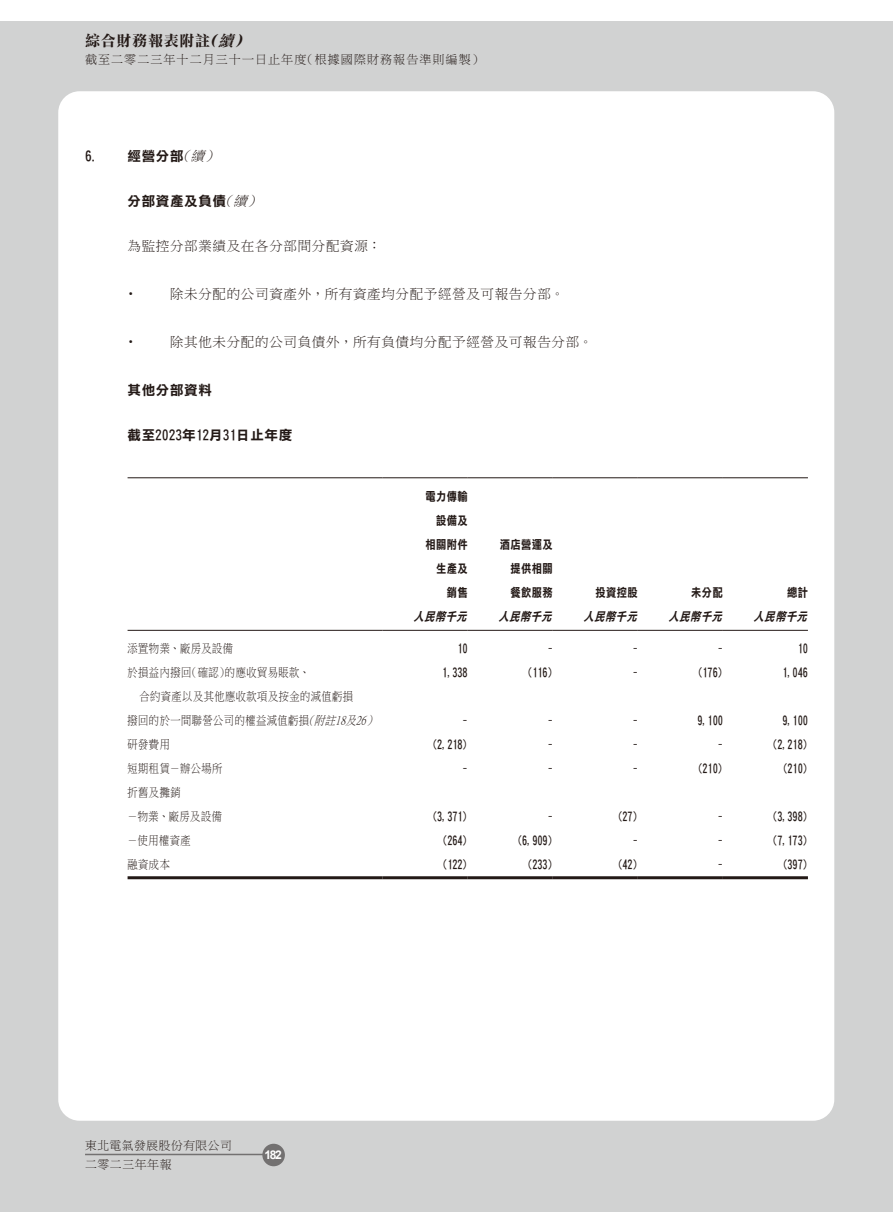
<style>
.page{position:relative;width:893px;height:1212px;background:#fff}
.page>*{position:absolute;margin:0;border:0;box-sizing:border-box;transform-origin:0 0}
.t1{font:15px "DF Li Song Bd WIN BF";letter-spacing:.05em;color:#231916}
._00_txt{font:13.5px "Ming Li U";letter-spacing:.05em;color:#231916}
._02_H2{font:13.5px "DF Li Hei Bd WIN BF";letter-spacing:.05em;color:#231916}
._00_txt-2{font:13.5px "DF Li Hei Bd WIN BF";color:#231916}
._01_H1{font:13.5px "DF Li Hei Bd WIN BF";color:#231916}
._50_Table_txt{font:12px "DF Li Hei Bd WIN BF";color:#231916;scale:.85 1}
._50_Table_txt-2{font:12px/24px "Ming Li U";letter-spacing:.05em;color:#231916;scale:.85 1}
._50_Table_txt-3{font:12px "Ming Li U";letter-spacing:.09em;color:#231916}
._50_Table_txt-4{font:italic 12px "DF Li Hei Bd WIN BF";color:#231916;scale:.85 1}
.t2{font:700 12px "Arial";color:#fff}
.t3{font:11.85px "Ming Li U";letter-spacing:.05em;color:#231916}
.t4{font:11.7px "Ming Li U";letter-spacing:.05em;color:#231916}
.s1{font-style:italic}
.s2{font-family:"Ming Li U";font-style:italic}
</style>
<div class="page">
<div style="left:0;top:21px;width:892px;height:1191px;background:#d1d2d2"></div>
<div style="left:58px;top:91px;width:776px;height:1030px;background:#fff;border-radius:21px"></div>
<hr style="left:85px;top:1154px;width:180px;height:1px;background:#737171">
<div style="left:262px;top:1144px;width:23px;height:22px;background:#737171;border-radius:50%"></div>
<hr style="left:128px;top:477px;width:255px;height:1px;background:#231916">
<hr style="left:383px;top:477px;width:85px;height:1px;background:#231916">
<hr style="left:468px;top:477px;width:85px;height:1px;background:#231916">
<hr style="left:553px;top:477px;width:85px;height:1px;background:#231916">
<hr style="left:638px;top:477px;width:85px;height:1px;background:#231916">
<hr style="left:723px;top:477px;width:85px;height:1px;background:#231916">
<hr style="left:128px;top:630px;width:255px;height:1px;background:#231916">
<hr style="left:383px;top:630px;width:85px;height:1px;background:#231916">
<hr style="left:468px;top:630px;width:85px;height:1px;background:#231916">
<hr style="left:553px;top:630px;width:85px;height:1px;background:#231916">
<hr style="left:638px;top:630px;width:85px;height:1px;background:#231916">
<hr style="left:723px;top:630px;width:85px;height:1px;background:#231916">
<hr style="left:128px;top:876px;width:255px;height:3px;background:#231916">
<hr style="left:383px;top:876px;width:85px;height:3px;background:#231916">
<hr style="left:468px;top:876px;width:85px;height:3px;background:#231916">
<hr style="left:553px;top:876px;width:85px;height:3px;background:#231916">
<hr style="left:638px;top:876px;width:85px;height:3px;background:#231916">
<hr style="left:723px;top:876px;width:85px;height:3px;background:#231916">
<p class="t1" style="left:85px;top:33px;width:169px">綜合財務報表附註<span class="s1">（續）</span></p>
<p class="_50_Table_txt-3" style="left:85px;top:54px;width:400px">截至二零二三年十二月三十一日止年度（根據國際財務報告準則編製）</p>
<p class="_01_H1" style="left:85px;top:149px;width:138px">6. 經營分部<span class="s2">（續）</span></p>
<p class="_02_H2" style="left:128px;top:194px;width:138px">分部資產及負債<span class="s2">（續）</span></p>
<p class="_00_txt" style="left:128px;top:239px;width:255px">為監控分部業績及在各分部間分配資源：</p>
<p class="_00_txt" style="left:124px;top:287px;width:442px">• 除未分配的公司資產外，所有資產均分配予經營及可報告分部。</p>
<p class="_00_txt" style="left:124px;top:335px;width:470px">• 除其他未分配的公司負債外，所有負債均分配予經營及可報告分部。</p>
<p class="_02_H2" style="left:128px;top:383px;width:86px">其他分部資料</p>
<p class="_00_txt-2" style="left:128px;top:428px;width:166px">截至2023年12月31日止年度</p>
<p class="_50_Table_txt" style="left:425px;top:490px;width:51px">電力傳輸</p>
<p class="_50_Table_txt" style="left:436px;top:514px;width:39px">設備及</p>
<p class="_50_Table_txt" style="left:425px;top:538px;width:51px">相關附件</p>
<p class="_50_Table_txt" style="left:436px;top:562px;width:39px">生產及</p>
<p class="_50_Table_txt" style="left:447px;top:586px;width:26px">銷售</p>
<p class="_50_Table_txt" style="left:500px;top:538px;width:64px">酒店營運及</p>
<p class="_50_Table_txt" style="left:510px;top:562px;width:51px">提供相關</p>
<p class="_50_Table_txt" style="left:510px;top:586px;width:51px">餐飲服務</p>
<p class="_50_Table_txt" style="left:595px;top:586px;width:51px">投資控股</p>
<p class="_50_Table_txt" style="left:691px;top:586px;width:39px">未分配</p>
<p class="_50_Table_txt" style="left:787px;top:586px;width:26px">總計</p>
<p class="_50_Table_txt-4" style="left:414px;top:610px;width:68px">人民幣千元</p>
<p class="_50_Table_txt-4" style="left:499px;top:610px;width:68px">人民幣千元</p>
<p class="_50_Table_txt-4" style="left:584px;top:610px;width:68px">人民幣千元</p>
<p class="_50_Table_txt-4" style="left:669px;top:610px;width:68px">人民幣千元</p>
<p class="_50_Table_txt-4" style="left:754px;top:610px;width:68px">人民幣千元</p>
<p class="_50_Table_txt-2" style="left:128px;top:637px;width:126px">添置物業、廠房及設備</p>
<p class="_50_Table_txt" style="left:458px;top:643px;width:14px">10</p>
<p class="_50_Table_txt" style="left:548px;top:643px;width:7px">-</p>
<p class="_50_Table_txt" style="left:633px;top:643px;width:7px">-</p>
<p class="_50_Table_txt" style="left:718px;top:643px;width:8px">-</p>
<p class="_50_Table_txt" style="left:798px;top:643px;width:13px">10</p>
<p class="_50_Table_txt-2" style="left:139px;top:661px;width:253px;text-indent:-12px">於損益內撥回（確認）的應收貿易賬款、<br>合約資產以及其他應收款項及按金的減值虧損</p>
<p class="_50_Table_txt" style="left:442px;top:667px;width:31px">1,338</p>
<p class="_50_Table_txt" style="left:527px;top:667px;width:31px">(116)</p>
<p class="_50_Table_txt" style="left:633px;top:667px;width:7px">-</p>
<p class="_50_Table_txt" style="left:697px;top:667px;width:31px">(176)</p>
<p class="_50_Table_txt" style="left:782px;top:667px;width:31px">1,046</p>
<p class="_50_Table_txt-2" style="left:128px;top:709px;width:298px">撥回的於一間聯營公司的權益減值虧損<span class="s1">（附註18及26）</span></p>
<p class="_50_Table_txt" style="left:463px;top:715px;width:7px">-</p>
<p class="_50_Table_txt" style="left:548px;top:715px;width:7px">-</p>
<p class="_50_Table_txt" style="left:633px;top:715px;width:7px">-</p>
<p class="_50_Table_txt" style="left:697px;top:715px;width:31px">9,100</p>
<p class="_50_Table_txt" style="left:782px;top:715px;width:31px">9,100</p>
<p class="_50_Table_txt-2" style="left:128px;top:733px;width:51px">研發費用</p>
<p class="_50_Table_txt" style="left:432px;top:739px;width:43px">(2,218)</p>
<p class="_50_Table_txt" style="left:548px;top:739px;width:7px">-</p>
<p class="_50_Table_txt" style="left:633px;top:739px;width:7px">-</p>
<p class="_50_Table_txt" style="left:718px;top:739px;width:8px">-</p>
<p class="_50_Table_txt" style="left:772px;top:739px;width:43px">(2,218)</p>
<p class="_50_Table_txt-2" style="left:128px;top:757px;width:113px">短期租賃－辦公場所</p>
<p class="_50_Table_txt" style="left:463px;top:763px;width:7px">-</p>
<p class="_50_Table_txt" style="left:548px;top:763px;width:7px">-</p>
<p class="_50_Table_txt" style="left:633px;top:763px;width:7px">-</p>
<p class="_50_Table_txt" style="left:697px;top:763px;width:31px">(210)</p>
<p class="_50_Table_txt" style="left:782px;top:763px;width:31px">(210)</p>
<p class="_50_Table_txt-2" style="left:128px;top:781px;width:64px">折舊及攤銷</p>
<p class="_50_Table_txt-2" style="left:128px;top:805px;width:113px">－物業、廠房及設備</p>
<p class="_50_Table_txt" style="left:432px;top:811px;width:43px">(3,371)</p>
<p class="_50_Table_txt" style="left:548px;top:811px;width:7px">-</p>
<p class="_50_Table_txt" style="left:617px;top:811px;width:26px">(27)</p>
<p class="_50_Table_txt" style="left:718px;top:811px;width:8px">-</p>
<p class="_50_Table_txt" style="left:772px;top:811px;width:43px">(3,398)</p>
<p class="_50_Table_txt-2" style="left:128px;top:829px;width:76px">－使用權資產</p>
<p class="_50_Table_txt" style="left:442px;top:835px;width:31px">(264)</p>
<p class="_50_Table_txt" style="left:517px;top:835px;width:44px">(6,909)</p>
<p class="_50_Table_txt" style="left:633px;top:835px;width:7px">-</p>
<p class="_50_Table_txt" style="left:718px;top:835px;width:8px">-</p>
<p class="_50_Table_txt" style="left:772px;top:835px;width:43px">(7,173)</p>
<p class="_50_Table_txt-2" style="left:128px;top:853px;width:51px">融資成本</p>
<p class="_50_Table_txt" style="left:442px;top:859px;width:31px">(122)</p>
<p class="_50_Table_txt" style="left:527px;top:859px;width:31px">(233)</p>
<p class="_50_Table_txt" style="left:617px;top:859px;width:26px">(42)</p>
<p class="_50_Table_txt" style="left:718px;top:859px;width:8px">-</p>
<p class="_50_Table_txt" style="left:782px;top:859px;width:31px">(397)</p>
<p class="t4" style="left:85px;top:1140px;width:148px">東北電氣發展股份有限公司</p>
<p class="t3" style="left:85px;top:1159px;width:88px">二零二三年年報</p>
<p class="t2" style="left:264px;top:1146px;width:19px">182</p>
</div>
